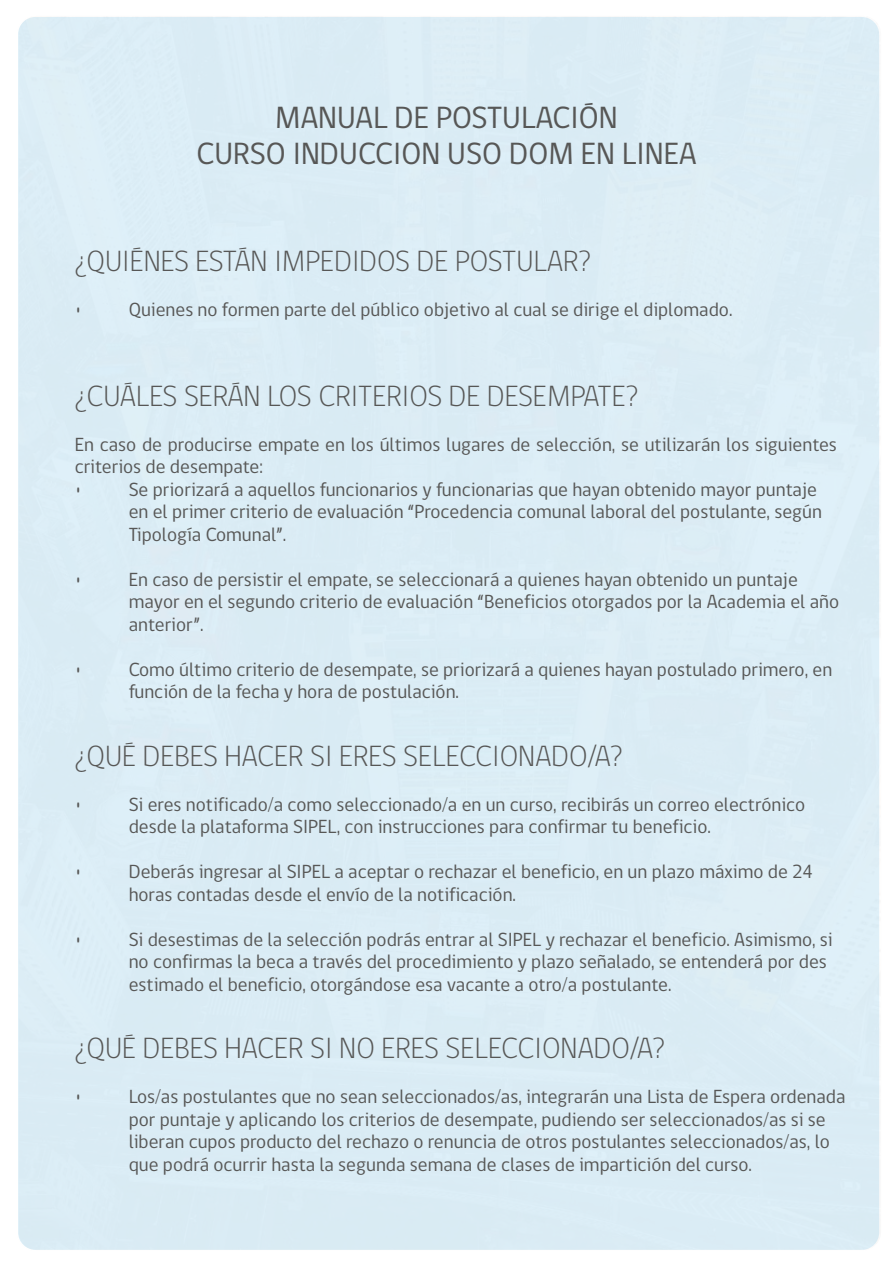
<style>
.page{position:relative;width:893px;height:1263px;background:#fff}
.page>*{position:absolute;margin:0;border:0;box-sizing:border-box;transform-origin:0 0}
.t1{font:31.5px/36px "gob CL";color:#575756;text-align:center}
.t2{font:300 30px "gob CL";color:#575756}
.t3{font:19.5px/22.5px "gob CL";color:#575756}
</style>
<div class="page">
<h1 class="t1" style="left:196px;top:101px;width:502px">MANUAL DE POSTULACIÓN<br>CURSO INDUCCION USO DOM EN LINEA</h1>
<h2 class="t2" style="left:75px;top:240px;width:518px">¿QUIÉNES ESTÁN IMPEDIDOS DE POSTULAR?</h2>
<p class="t3" style="left:75px;top:299px;width:9px">•</p>
<p class="t3" style="left:129px;top:299px;width:605px">Quienes no formen parte del público objetivo al cual se dirige el diplomado.</p>
<h2 class="t2" style="left:75px;top:375px;width:565px">¿CUÁLES SERÁN LOS CRITERIOS DE DESEMPATE?</h2>
<p class="t3" style="left:75px;top:434px;width:764px">En caso de producirse empate en los últimos lugares de selección, se utilizarán los siguientes criterios de desempate:<br>•</p>
<p class="t3" style="left:129px;top:479px;width:695px">Se priorizará a aquellos funcionarios y funcionarias que hayan obtenido mayor puntaje en el primer criterio de evaluación “Procedencia comunal laboral del postulante, según<br>Tipología Comunal”.</p>
<p class="t3" style="left:75px;top:569px;width:9px">•</p>
<p class="t3" style="left:129px;top:569px;width:712px">En caso de persistir el empate, se seleccionará a quienes hayan obtenido un puntaje mayor en el segundo criterio de evaluación “Beneficios otorgados por la Academia el año anterior”.</p>
<p class="t3" style="left:75px;top:659px;width:9px">•</p>
<p class="t3" style="left:129px;top:659px;width:705px">Como último criterio de desempate, se priorizará a quienes hayan postulado primero, en función de la fecha y hora de postulación.</p>
<h2 class="t2" style="left:75px;top:735px;width:549px">¿QUÉ DEBES HACER SI ERES SELECCIONADO/A?</h2>
<p class="t3" style="left:75px;top:794px;width:9px">•</p>
<p class="t3" style="left:129px;top:794px;width:678px">Si eres notificado/a como seleccionado/a en un curso, recibirás un correo electrónico desde la plataforma SIPEL, con instrucciones para confirmar tu beneficio.</p>
<p class="t3" style="left:75px;top:861px;width:9px">•</p>
<p class="t3" style="left:129px;top:861px;width:686px">Deberás ingresar al SIPEL a aceptar o rechazar el beneficio, en un plazo máximo de 24 horas contadas desde el envío de la notificación.</p>
<p class="t3" style="left:75px;top:929px;width:9px">•</p>
<p class="t3" style="left:129px;top:929px;width:705px">Si desestimas de la selección podrás entrar al SIPEL y rechazar el beneficio. Asimismo, si no confirmas la beca a través del procedimiento y plazo señalado, se entenderá por des estimado el beneficio, otorgándose esa vacante a otro/a postulante.</p>
<h2 class="t2" style="left:75px;top:1028px;width:592px">¿QUÉ DEBES HACER SI NO ERES SELECCIONADO/A?</h2>
<p class="t3" style="left:75px;top:1086px;width:9px">•</p>
<p class="t3" style="left:129px;top:1086px;width:718px">Los/as postulantes que no sean seleccionados/as, integrarán una Lista de Espera ordenada por puntaje y aplicando los criterios de desempate, pudiendo ser seleccionados/as si se liberan cupos producto del rechazo o renuncia de otros postulantes seleccionados/as, lo que podrá ocurrir hasta la segunda semana de clases de impartición del curso.</p>
</div>
